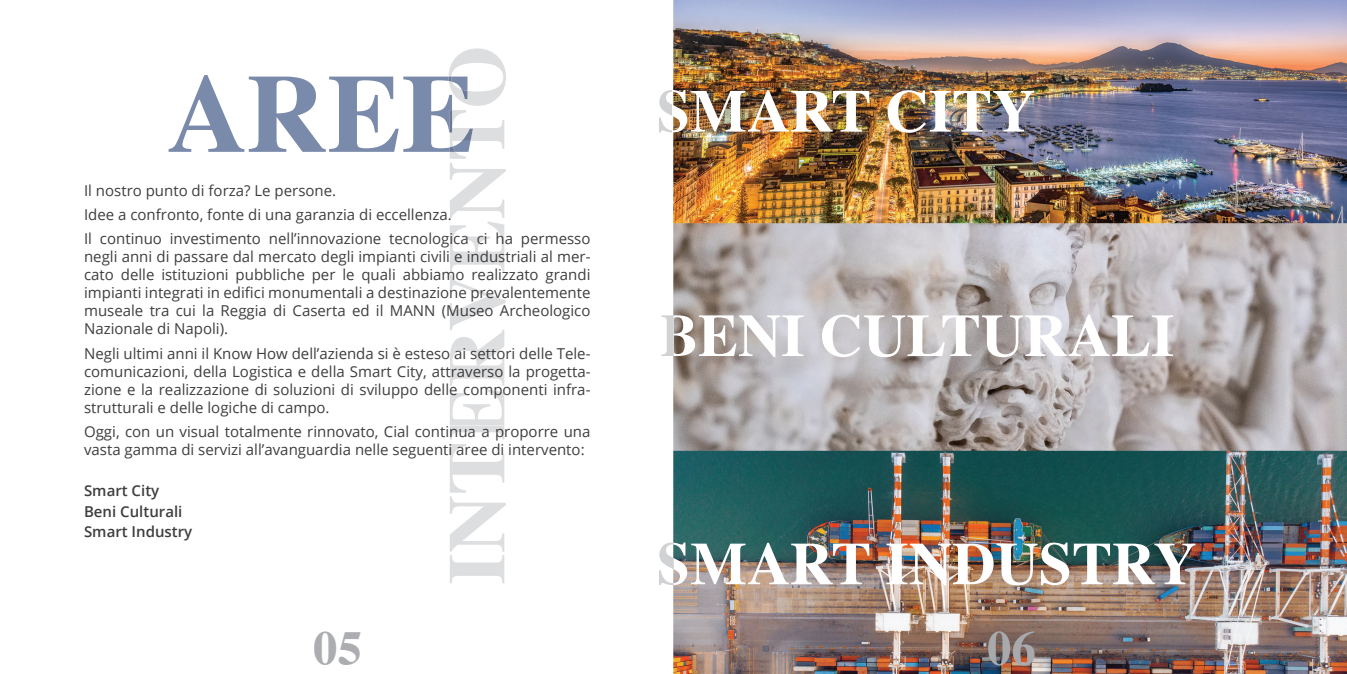
<style>
.page{position:relative;width:1347px;height:674px;background:#fff}
.page>*{position:absolute;margin:0;border:0;box-sizing:border-box;transform-origin:0 0}
.t1{font:700 48.75px "Times";color:#acadb1}
.t2{font:15px/18px "Open Sans";color:#3b3a3b;text-align:justify}
.t3{font:15px "Open Sans";color:#3e3e3f}
.t4{font:600 15px/20.5px "Open Sans";color:#3e3e3f}
.s1{color:#3e3e3f}
</style>
<div class="page">
<img style="left:673px;top:0;width:673px;height:673px">
<svg style="left:169px;top:48px;width:337px;height:535px"></svg>
<img style="left:988px;top:631px;width:46px;height:34px">
<img style="left:887px;top:90px;width:147px;height:43px">
<img style="left:659px;top:90px;width:210px;height:42px">
<svg style="left:822px;top:314px;width:351px;height:43px"></svg>
<svg style="left:661px;top:315px;width:142px;height:42px"></svg>
<img style="left:886px;top:542px;width:309px;height:43px">
<img style="left:659px;top:542px;width:210px;height:42px">
<p class="t3" style="left:84px;top:180px;width:254px">Il nostro punto di forza? Le persone.</p>
<p class="t2" style="left:84px;top:205px;width:369px">Idee a confronto, fonte di una garanzia di eccellenza.</p>
<p class="t2" style="left:84px;top:229px;width:508px">Il continuo investimento nell’innovazione tecnologica ci ha permesso</p>
<p class="t2" style="left:84px;top:247px;width:508px">negli anni di passare dal mercato degli impianti civili e industriali al mer<span class="s1">-</span></p>
<p class="t2" style="left:84px;top:265px;width:508px">cato delle istituzioni pubbliche per le quali abbiamo realizzato grandi impianti integrati in edifici monumentali a destinazione prevalentemente museale tra cui la Reggia di Caserta ed il MANN (Museo Archeologico</p>
<p class="t2" style="left:84px;top:316px;width:508px;line-height:24.2px"><span class="s1">Nazionale di Napoli).<br></span>Negli ultimi anni il Know How dell’azienda si è esteso ai settori delle Tele<span class="s1">-</span></p>
<p class="t2" style="left:84px;top:361px;width:508px">comunicazioni, della Logistica e della Smart City, attraverso la progetta&shy;zione e la realizzazione di soluzioni di sviluppo delle componenti infra&shy;<span class="s1">strutturali e delle logiche di campo.</span></p>
<p class="t3" style="left:84px;top:439px;width:502px">vasta gamma di servizi all’avanguardia nelle seguenti aree di intervento:</p>
<p class="t4" style="left:84px;top:480px;width:110px">Smart City<br>Beni Culturali<br>Smart Industry</p>
<p class="t2" style="left:84px;top:422px;width:508px">Oggi, con un visual totalmente rinnovato, Cial continua a proporre una</p>
<h1 class="t1" style="left:313px;top:601px;width:50px">05</h1>
</div>
